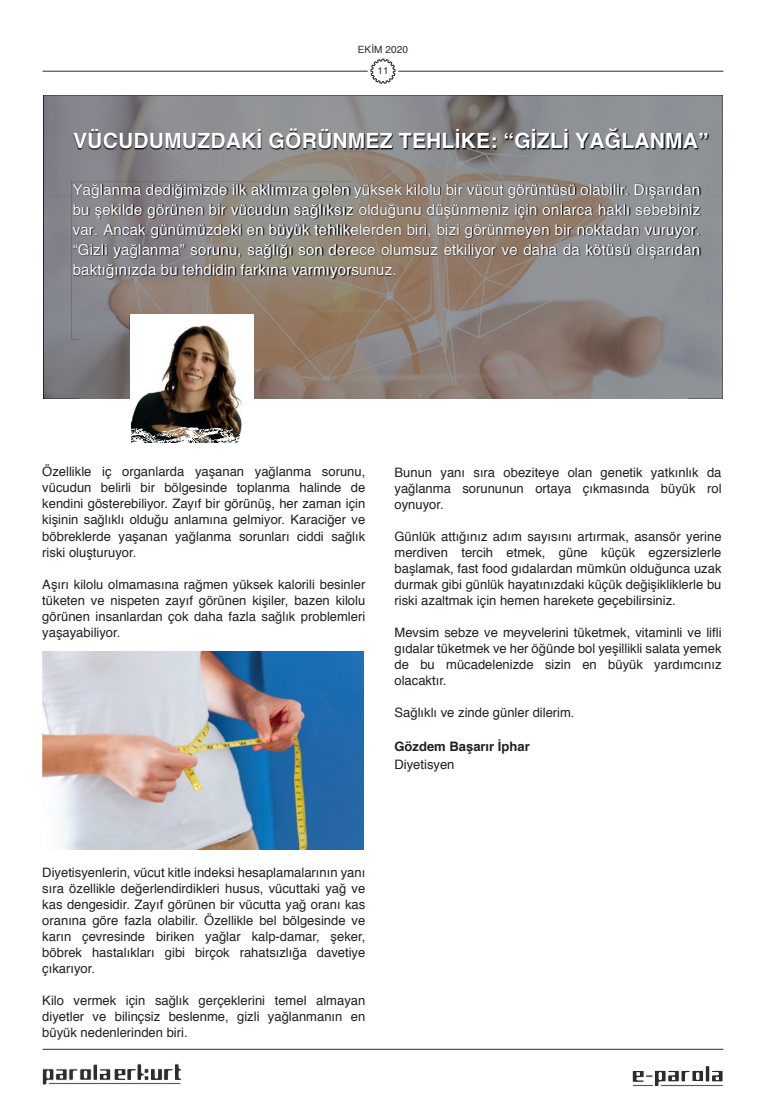
<style>
.page{position:relative;width:766px;height:1106px;background:#fff}
.page>*{position:absolute;margin:0;border:0;box-sizing:border-box;transform-origin:0 0}
.t1{font:700 21px "Helvetica";letter-spacing:.01em;color:#fff}
.t2{font:15px/20px "Helvetica";letter-spacing:.01em;color:#fff;text-align:justify}
.t3{font:13px/16px "Helvetica";color:#231f20;text-align:justify}
.t4{font:700 13px "Helvetica";color:#231f20}
.t5{font:10px "Helvetica";letter-spacing:.01em;color:#292d2f}
.t6{font:10px "Helvetica";color:#323333}
</style>
<div class="page">
<img style="left:44px;top:95px;width:678px;height:101px">
<img style="left:44px;top:196px;width:35px;height:202px">
<img style="left:79px;top:339px;width:51px;height:59px">
<img style="left:254px;top:339px;width:433px;height:59px">
<hr style="left:43px;top:71px;width:324px;height:1px;background:#292d2f">
<hr style="left:398px;top:71px;width:325px;height:1px;background:#292d2f">
<svg style="left:370px;top:58px;width:26px;height:26px"></svg>
<hr style="left:43px;top:1048px;width:680px;height:1px;background:#292d2f">
<svg style="left:632px;top:1065px;width:91px;height:22px"></svg>
<div style="left:660px;top:1084px;width:63px;height:2px;border:1px solid #fff"></div>
<div style="left:631px;top:1084px;width:22px;height:2px;border:1px solid #fff"></div>
<svg style="left:42px;top:1063px;width:139px;height:22px"></svg>
<div style="left:48px;top:1082px;width:133px;height:2px;border:1px solid #fff"></div>
<img style="left:72px;top:181px;width:634px;height:158px">
<img style="left:72px;top:128px;width:639px;height:33px">
<div style="left:130px;top:314px;width:123px;height:157px;background:#fff"></div>
<img style="left:135px;top:325px;width:107px;height:84px">
<svg style="left:131px;top:409px;width:111px;height:34px;background:#54504a"></svg>
<img style="left:43px;top:651px;width:320px;height:198px">
<p class="t5" style="left:357px;top:42px;width:52px">EKİM 2020</p>
<p class="t6" style="left:377px;top:63px;width:13px">11</p>
<h1 class="t1" style="left:73px;top:124px;width:637px">VÜCUDUMUZDAKİ GÖRÜNMEZ TEHLİKE: “GİZLİ YAĞLANMA”</h1>
<p class="t2" style="left:73px;top:180px;width:629px">Yağlanma dediğimizde ilk aklımıza gelen yüksek kilolu bir vücut görüntüsü olabilir. Dışarıdan bu şekilde görünen bir vücudun sağlıksız olduğunu düşünmeniz için onlarca haklı sebebiniz var. Ancak günümüzdeki en büyük tehlikelerden biri, bizi görünmeyen bir noktadan vuruyor. “Gizli yağlanma” sorunu, sağlığı son derece olumsuz etkiliyor ve daha da kötüsü dışarıdan baktığınızda bu tehdidin farkına varmıyorsunuz.</p>
<p class="t3" style="left:42px;top:464px;width:324px">Özellikle iç organlarda yaşanan yağlanma sorunu, vücudun belirli bir bölgesinde toplanma halinde de kendini gösterebiliyor. Zayıf bir görünüş, her zaman için kişinin sağlıklı olduğu anlamına gelmiyor. Karaciğer ve böbreklerde yaşanan yağlanma sorunları ciddi sağlık riski oluşturuyor.</p>
<p class="t3" style="left:42px;top:576px;width:324px">Aşırı kilolu olmamasına rağmen yüksek kalorili besinler tüketen ve nispeten zayıf görünen kişiler, bazen kilolu görünen insanlardan çok daha fazla sağlık problemleri yaşayabiliyor.</p>
<p class="t3" style="left:394px;top:465px;width:328px">Bunun yanı sıra obeziteye olan genetik yatkınlık da yağlanma sorununun ortaya çıkmasında büyük rol oynuyor.</p>
<p class="t3" style="left:394px;top:529px;width:328px">Günlük attığınız adım sayısını artırmak, asansör yerine merdiven tercih etmek, güne küçük egzersizlerle başlamak, fast food gıdalardan mümkün olduğunca uzak durmak gibi günlük hayatınızdaki küçük değişikliklerle bu riski azaltmak için hemen harekete geçebilirsiniz.</p>
<p class="t3" style="left:394px;top:625px;width:328px">Mevsim sebze ve meyvelerini tüketmek, vitaminli ve lifli gıdalar tüketmek ve her öğünde bol yeşillikli salata yemek de bu mücadelenizde sizin en büyük yardımcınız olacaktır.</p>
<p class="t3" style="left:394px;top:705px;width:181px">Sağlıklı ve zinde günler dilerim.</p>
<p class="t4" style="left:394px;top:736px;width:137px">Gözdem Başarır İphar</p>
<p class="t3" style="left:394px;top:757px;width:61px">Diyetisyen</p>
<p class="t3" style="left:42px;top:864px;width:324px">Diyetisyenlerin, vücut kitle indeksi hesaplamalarının yanı sıra özellikle değerlendirdikleri husus, vücuttaki yağ ve kas dengesidir. Zayıf görünen bir vücutta yağ oranı kas oranına göre fazla olabilir. Özellikle bel bölgesinde ve karın çevresinde biriken yağlar kalp-damar, şeker, böbrek hastalıkları gibi birçok rahatsızlığa davetiye çıkarıyor.</p>
<p class="t3" style="left:42px;top:992px;width:324px">Kilo vermek için sağlık gerçeklerini temel almayan diyetler ve bilinçsiz beslenme, gizli yağlanmanın en büyük nedenlerinden biri.</p>
</div>
